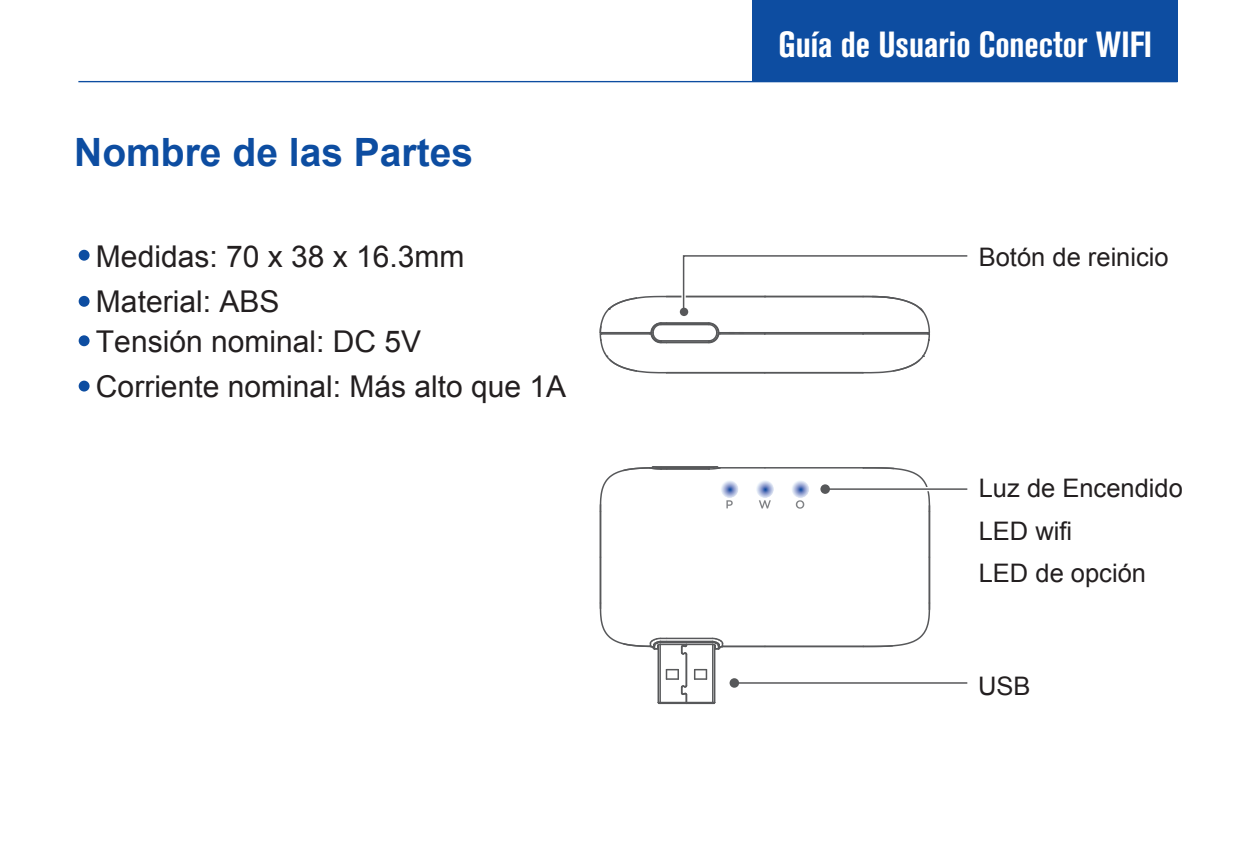
<style>
.page{position:relative;width:1259px;height:851px;background:#fff}
.page>*{position:absolute;margin:0;border:0;box-sizing:border-box;transform-origin:0 0}
.t1{font:700 39px "Arial";color:#0d4da1}
.t2{font:700 condensed 36px "Akzidenz Grotesk BQ";color:#fff}
.t3{font:30px/44.7px "Arial";color:#231f20}
.t4{font:25.5px/42.6px "Arial";color:#231f20}
</style>
<div class="page">
<hr style="left:78px;top:81px;width:1099px;height:1px;background:#0d4da1">
<hr style="left:661px;top:324px;width:48px;height:1px;background:#57585a">
<hr style="left:661px;top:340px;width:48px;height:1px;background:#57585a">
<hr style="left:661px;top:341px;width:48px;height:2px;background:#57585a">
<hr style="left:666px;top:322px;width:43px;height:2px;background:#57585a">
<hr style="left:666px;top:296px;width:99px;height:1px;background:#57585a">
<hr style="left:666px;top:372px;width:99px;height:1px;background:#57585a">
<svg style="left:599px;top:296px;width:69px;height:78px"></svg>
<svg style="left:679px;top:255px;width:289px;height:119px"></svg>
<hr style="left:685px;top:654px;width:2px;height:31px;background:#57585a">
<svg style="left:694px;top:668px;width:13px;height:11px"></svg>
<svg style="left:680px;top:639px;width:8px;height:16px"></svg>
<hr style="left:686px;top:701px;width:27px;height:2px;background:#57585a">
<hr style="left:714px;top:644px;width:1px;height:58px;background:#57585a">
<hr style="left:657px;top:645px;width:2px;height:57px;background:#57585a">
<hr style="left:686px;top:702px;width:27px;height:2px;background:#57585a">
<svg style="left:657px;top:668px;width:31px;height:36px"></svg>
<hr style="left:667px;top:637px;width:45px;height:2px;background:#57585a">
<hr style="left:667px;top:640px;width:45px;height:2px;background:#57585a">
<hr style="left:660px;top:641px;width:52px;height:2px;background:#57585a">
<hr style="left:660px;top:643px;width:52px;height:2px;background:#57585a">
<hr style="left:722px;top:645px;width:43px;height:2px;background:#57585a">
<hr style="left:765px;top:645px;width:98px;height:2px;background:#57585a">
<hr style="left:928px;top:511px;width:2px;height:46px;background:#57585a">
<hr style="left:928px;top:557px;width:2px;height:46px;background:#57585a">
<hr style="left:600px;top:511px;width:1px;height:46px;background:#57585a">
<hr style="left:600px;top:557px;width:1px;height:46px;background:#57585a">
<svg style="left:861px;top:601px;width:70px;height:47px"></svg>
<svg style="left:711px;top:637px;width:13px;height:13px"></svg>
<svg style="left:599px;top:601px;width:69px;height:49px"></svg>
<hr style="left:659px;top:644px;width:2px;height:58px;background:#57585a">
<hr style="left:712px;top:644px;width:1px;height:58px;background:#57585a">
<hr style="left:661px;top:466px;width:48px;height:2px;background:#57585a">
<hr style="left:666px;top:468px;width:43px;height:1px;background:#57585a">
<svg style="left:599px;top:466px;width:69px;height:46px"></svg>
<svg style="left:707px;top:466px;width:224px;height:46px"></svg>
<hr style="left:734px;top:682px;width:233px;height:1px;background:#57585a">
<div style="left:680px;top:307px;width:8px;height:9px;background:#57585a;border-radius:50%"></div>
<div style="left:729px;top:678px;width:10px;height:9px;background:#57585a;border-radius:50%"></div>
<svg style="left:720px;top:480px;width:18px;height:18px"></svg>
<svg style="left:756px;top:480px;width:18px;height:18px"></svg>
<svg style="left:791px;top:480px;width:18px;height:18px"></svg>
<hr style="left:825px;top:487px;width:142px;height:4px;background:#fff">
<hr style="left:825px;top:488px;width:142px;height:2px;background:#57585a">
<div style="left:820px;top:484px;width:10px;height:10px;background:#57585a;border-radius:50%"></div>
<div style="left:752px;top:0;width:426px;height:81px;background:#0d4da1"></div>
<div style="left:79px;top:250px;width:11px;height:10px;background:#0d4da1;border-radius:5px"></div>
<div style="left:79px;top:296px;width:11px;height:11px;background:#0d4da1;border-radius:5px"></div>
<div style="left:79px;top:335px;width:11px;height:11px;background:#0d4da1;border-radius:5px"></div>
<div style="left:79px;top:380px;width:11px;height:11px;background:#0d4da1;border-radius:5px"></div>
<h1 class="t1" style="left:74px;top:127px;width:400px">Nombre de las Partes</h1>
<p class="t3" style="left:96px;top:235px;width:370px">Medidas: 70 x 38 x 16.3mm<br>Material: ABS</p>
<p class="t3" style="left:96px;top:320px;width:472px">Tensión nominal: DC 5V<br>Corriente nominal: Más alto que 1A</p>
<p class="t2" style="left:778px;top:24px;width:375px">Guía de Usuario Conector WIFI</p>
<p class="t4" style="left:978px;top:236px;width:191px">Botón de reinicio</p>
<p class="t4" style="left:978px;top:467px;width:206px">Luz de Encendido<br>LED wifi<br>LED de opción</p>
<p class="t4" style="left:978px;top:664px;width:54px">USB</p>
</div>
